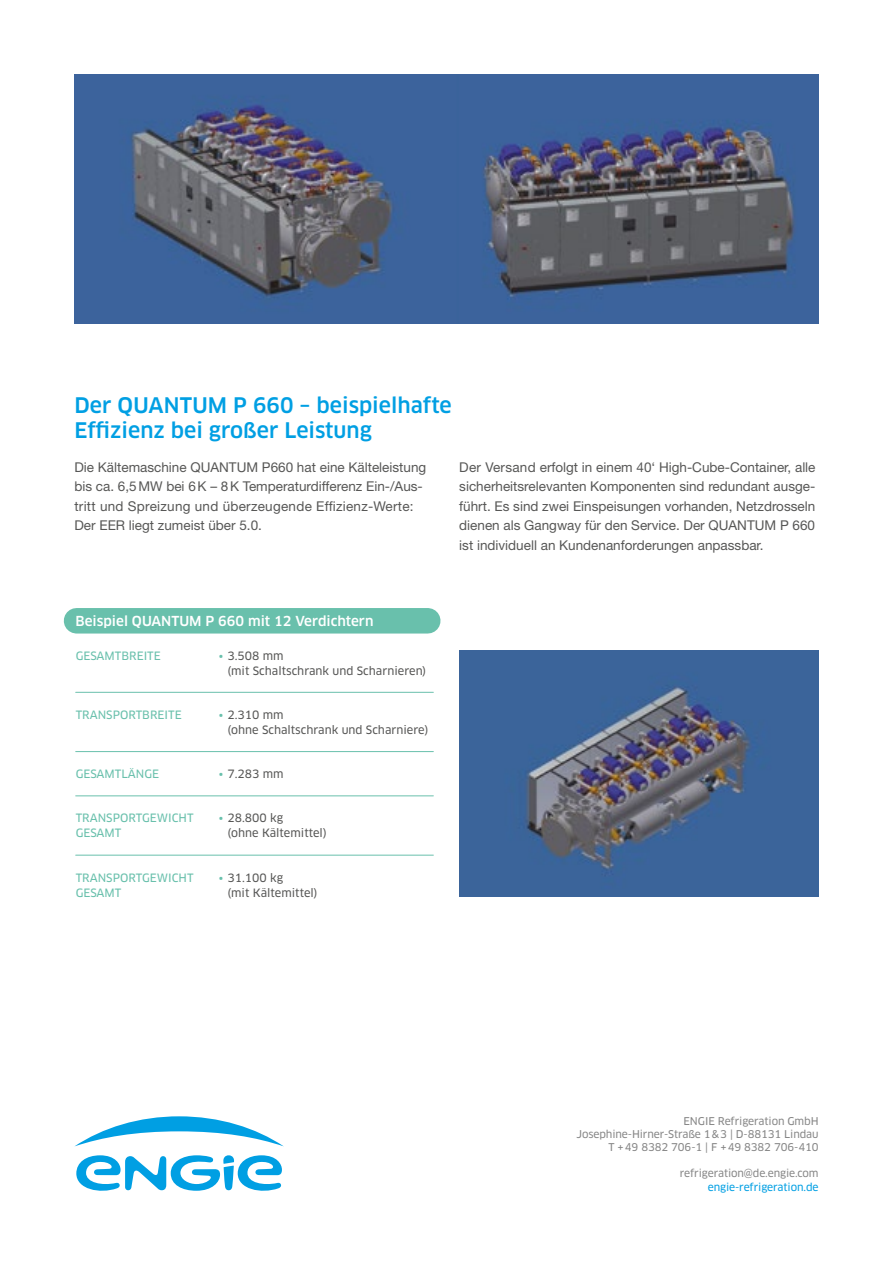
<style>
.page{position:relative;width:893px;height:1263px;background:#fff}
.page>*{position:absolute;margin:0;border:0;box-sizing:border-box;transform-origin:0 0}
.t1{font:500 21px/25.5px "Clan Pro";color:#009fe3}
.t2{font:13.5px/19.5px "Helvetica Neue LT Std";color:#575756}
.t3{font:500 13.5px "Clan Pro";color:#fff}
.t4{font:11.25px/15px "Clan Pro News";color:#575756}
.t5{font:11.25px/15px "Clan Pro News";color:#69c0ac}
.t6{font:10.5px/13.2px "Clan Pro News";letter-spacing:-.01em;color:#878787;text-align:right}
.t7{font:10.5px "Clan Pro News";letter-spacing:-.01em;color:#009fe3}
.s1{color:#69c0ac}
</style>
<div class="page">
<svg style="left:75px;top:1116px;width:208px;height:30px"></svg>
<svg style="left:76px;top:1155px;width:206px;height:36px"></svg>
<img style="left:74px;top:74px;width:385px;height:249px">
<div style="left:77px;top:608px;width:351px;height:25px;background:#69c0ac"></div>
<img style="left:459px;top:74px;width:360px;height:249px">
<hr style="left:76px;top:692px;width:357px;height:1px;background:#69c0ac">
<hr style="left:76px;top:795px;width:357px;height:1px;background:#69c0ac">
<hr style="left:76px;top:855px;width:357px;height:1px;background:#69c0ac">
<hr style="left:76px;top:751px;width:357px;height:1px;background:#69c0ac">
<img style="left:459px;top:651px;width:360px;height:246px">
<h1 class="t1" style="left:74px;top:392px;width:379px">Der QUANTUM P 660 – beispielhafte<br>Effizienz bei großer Leistung</h1>
<p class="t2" style="left:74px;top:457px;width:353px">Die Kältemaschine QUANTUM P660 hat eine Kälteleistung bis ca. 6,5MW bei 6K – 8K Temperaturdifferenz Ein-/Aus&shy;tritt und Spreizung und überzeugende Effizienz-Werte:<br>Der EER liegt zumeist über 5.0.</p>
<p class="t2" style="left:459px;top:457px;width:358px;text-align:justify">Der Versand erfolgt in einem 40‘ High-Cube-Container, alle sicherheitsrelevanten Komponenten sind redundant ausge&shy;führt. Es sind zwei Einspeisungen vorhanden, Netzdrosseln dienen als Gangway für den Service. Der QUANTUM P 660 ist individuell an Kundenanforderungen anpassbar.</p>
<p class="t3" style="left:75px;top:613px;width:300px">Beispiel QUANTUM P 660 mit 12 Verdichtern</p>
<p class="t5" style="left:76px;top:648px;width:87px">GESAMTBREITE</p>
<p class="t4" style="left:227px;top:648px;width:200px;text-indent:-9px"><span class="s1">•</span> 3.508 mm<br>(mit Schaltschrank und Scharnieren)</p>
<p class="t4" style="left:227px;top:707px;width:203px;text-indent:-9px"><span class="s1">•</span> 2.310 mm<br>(ohne Schaltschrank und Scharniere)</p>
<p class="t5" style="left:76px;top:707px;width:107px">TRANSPORTBREITE</p>
<p class="t5" style="left:76px;top:766px;width:85px">GESAMTLÄNGE</p>
<p class="t5" style="left:76px;top:811px;width:119px">TRANSPORTGEWICHT<br>GESAMT</p>
<p class="t5" style="left:76px;top:870px;width:119px">TRANSPORTGEWICHT<br>GESAMT</p>
<p class="t4" style="left:219px;top:766px;width:66px"><span class="s1">•</span> 7.283 mm</p>
<p class="t4" style="left:227px;top:811px;width:101px;text-indent:-9px"><span class="s1">•</span> 28.800 kg<br>(ohne Kältemittel)</p>
<p class="t4" style="left:227px;top:870px;width:92px;text-indent:-9px"><span class="s1">•</span> 31.100 kg<br>(mit Kältemittel)</p>
<p class="t6" style="left:576px;top:1114px;width:244px">ENGIE Refrigeration GmbH<br>Josephine-Hirner-Straße 1&amp;3 | D-88131 Lindau<br>T +49 8382 706-1 | F +49 8382 706-410</p>
<p class="t6" style="left:680px;top:1167px;width:140px">refrigeration@de.engie.com</p>
<p class="t7" style="left:708px;top:1180px;width:112px">engie-refrigeration.de</p>
</div>
